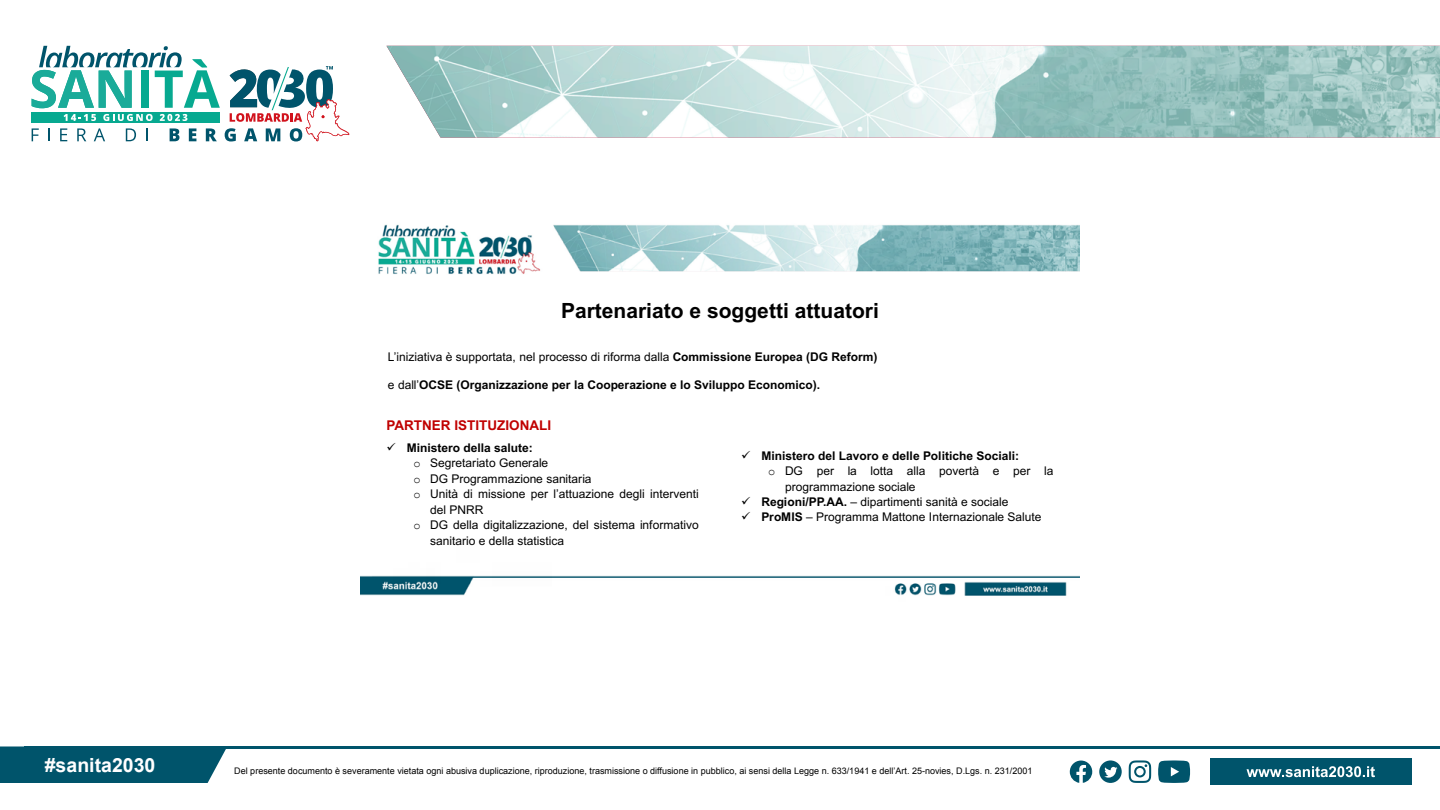
<style>
.page{position:relative;width:1440px;height:810px;background:#fff}
.page>*{position:absolute;margin:0;border:0;box-sizing:border-box;transform-origin:0 0}
.t1{font:700 21px "Arial";color:#000}
.t2{font:700 19.5px "Arial";color:#fff}
.t3{font:700 13.5px "Arial";color:#c00000}
.t4{font:12px "Arial";color:#000}
.t5{font:700 12px "Arial";color:#000}
.t6{font:9px "Arial";color:#000}
.s1{font-weight:700}
.s2{font-weight:400}
.s3{font-family:"Courier New"}
</style>
<div class="page">
<img style="left:386px;top:46px;width:1054px;height:92px">
<svg style="left:32px;top:46px;width:317px;height:95px"></svg>
<div style="left:0;top:746px;width:226px;height:37px;background:#00546b"></div>
<div style="left:1210px;top:759px;width:201px;height:26px;background:#00546b"></div>
<hr style="left:24px;top:746px;width:1416px;height:3px;background:#00546b">
<svg style="left:1247px;top:766px;width:128px;height:11px"></svg>
<svg style="left:1129px;top:760px;width:22px;height:23px"></svg>
<svg style="left:1158px;top:760px;width:32px;height:23px"></svg>
<svg style="left:1070px;top:761px;width:22px;height:22px"></svg>
<svg style="left:1099px;top:760px;width:23px;height:23px"></svg>
<img style="left:360px;top:224px;width:720px;height:372px">
<h1 class="t1" style="left:561px;top:296px;width:319px">Partenariato e soggetti attuatori</h1>
<p class="t4" style="left:388px;top:348px;width:491px">L’iniziativa è supportata, nel processo di riforma dalla <span class="s1">Commissione Europea (DG Reform)</span></p>
<p class="t5" style="left:388px;top:376px;width:434px"><span class="s2">e dall’</span>OCSE (Organizzazione per la Cooperazione e lo Sviluppo Economico).</p>
<p class="t3" style="left:386px;top:416px;width:166px">PARTNER ISTITUZIONALI</p>
<p class="t5" style="left:386px;top:440px;width:148px">✓ Ministero della salute:</p>
<p class="t4" style="left:413px;top:455px;width:136px"><span class="s3">o</span> Segretariato Generale</p>
<p class="t4" style="left:413px;top:471px;width:180px"><span class="s3">o</span> DG Programmazione sanitaria</p>
<p class="t4" style="left:413px;top:486px;width:287px"><span class="s3">o</span> Unità di missione per l’attuazione degli interventi</p>
<p class="t4" style="left:430px;top:501px;width:55px">del PNRR</p>
<p class="t4" style="left:413px;top:516px;width:287px"><span class="s3">o</span> DG della digitalizzazione, del sistema informativo</p>
<p class="t4" style="left:430px;top:532px;width:135px">sanitario e della statistica</p>
<p class="t5" style="left:741px;top:447px;width:280px">✓ Ministero del Lavoro e delle Politiche Sociali:</p>
<p class="t4" style="left:768px;top:462px;width:287px"><span class="s3">o</span> DG per la lotta alla povertà e per la</p>
<p class="t4" style="left:785px;top:478px;width:132px">programmazione sociale</p>
<p class="t4" style="left:741px;top:493px;width:269px">✓ <span class="s1">Regioni/PP.AA.</span> – dipartimenti sanità e sociale</p>
<p class="t4" style="left:741px;top:509px;width:302px">✓ <span class="s1">ProMIS</span> – Programma Mattone Internazionale Salute</p>
<h2 class="t2" style="left:45px;top:752px;width:112px">#sanita2030</h2>
<p class="t6" style="left:234px;top:765px;width:800px">Del presente documento è severamente vietata ogni abusiva duplicazione, riproduzione, trasmissione o diffusione in pubblico, ai sensi della Legge n. 633/1941 e dell’Art. 25-novies, D.Lgs. n. 231/2001</p>
</div>
